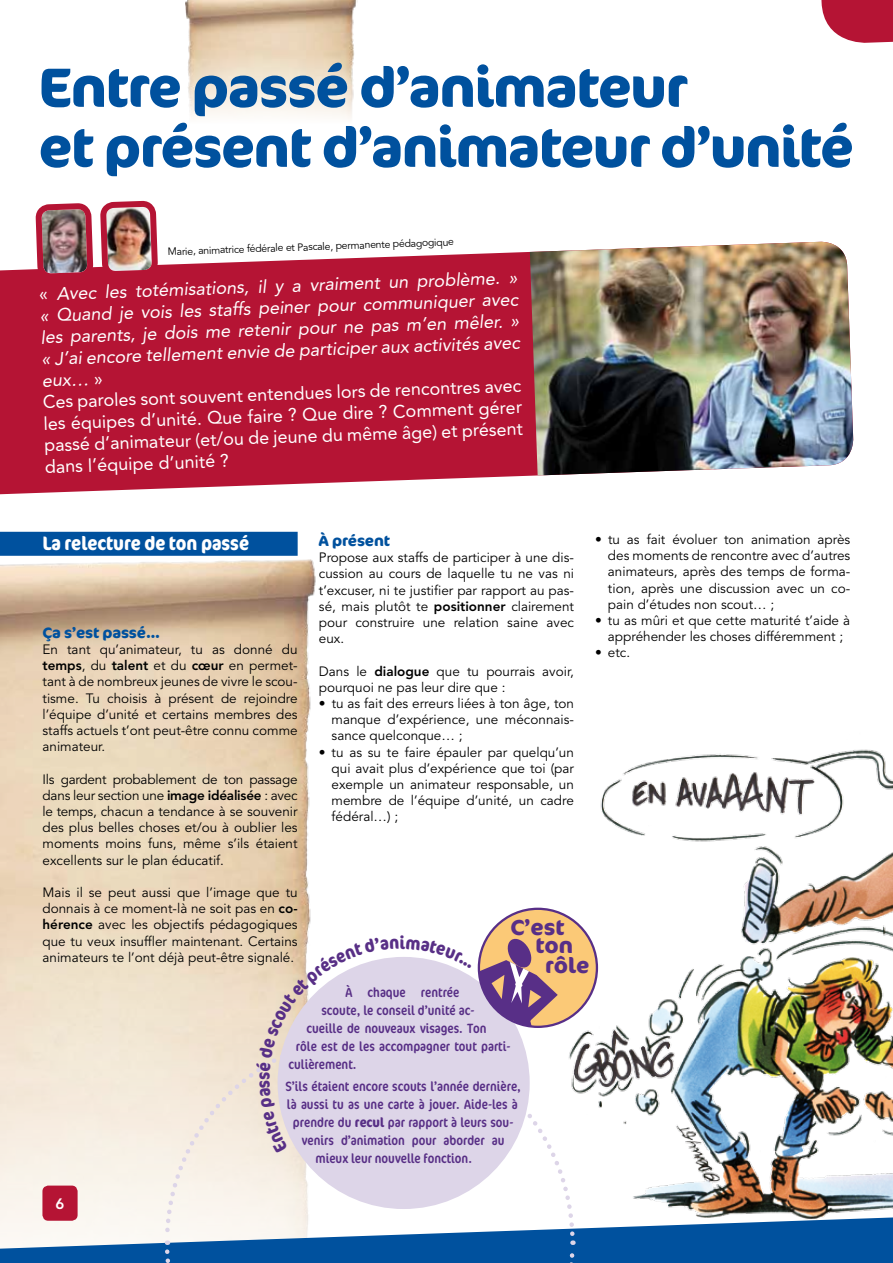
<style>
.page{position:relative;width:893px;height:1263px;background:#fff}
.page>*{position:absolute;margin:0;border:0;box-sizing:border-box;transform-origin:0 0}
.t1{font:700 55.2px/60px "Cocon OT";letter-spacing:-.025em;color:#00519e}
.t2{font:700 21.6px/18.3px "Cocon OT";color:#582f87}
.t3{font:700 condensed 19.5px "Cocon OT";color:#fff}
.t4{font:italic 18px/21.6px "Avenir LT Std";color:#fff}
.t5{font:700 15px "Cocon OT";letter-spacing:-.01em;color:#00519e}
.t6{font:800 15px "Avenir LT Std";color:#fff}
.t7{font:13.5px/16.2px "Avenir LT Std";color:#000;text-align:justify}
.t8{font:condensed 13.5px "Cocon OT";color:#582f86}
.t9{font:10.5px "Avenir LT Std";color:#000}
.s1{font-style:normal}
.s2{font-weight:800}
.s3{font-weight:700}
</style>
<div class="page">
<img style="left:0;top:559px;width:316px;height:646px">
<img style="left:185px;top:0;width:172px;height:119px">
<div style="left:42px;top:1185px;width:36px;height:36px;background:#b51434;border-radius:6px"></div>
<svg style="left:0;top:1205px;width:893px;height:58px;fill:#00519e"></svg>
<div style="left:0;top:532px;width:298px;height:24px;background:#00519e"></div>
<svg style="left:821px;top:0;width:72px;height:43px;background:#be334f"></svg>
<svg style="left:0;top:241px;width:824px;height:254px;background:#bf3450"></svg>
<img style="left:530px;top:242px;width:324px;height:233px">
<img style="left:35px;top:200px;width:124px;height:81px">
<div style="left:479px;top:909px;width:118px;height:118px;background:#fbc977;border-radius:50%"></div>
<img style="left:550px;top:749px;width:343px;height:482px">
<svg style="left:162px;top:935px;width:415px;height:328px"></svg>
<h1 class="t1" style="left:39px;top:59px;width:817px">Entre passé d’animateur<br>et présent d’animateur d’unité</h1>
<p class="t9" style="left:167px;top:246px;width:288px;rotate:-2deg">Marie, animatrice fédérale et Pascale, permanente pédagogique</p>
<p class="t4" style="left:39px;top:284px;width:480px;rotate:-2deg"><span class="s1">«</span> Avec les totémisations, il y a vraiment un problème. » « Quand je vois les staffs peiner pour communiquer avec les parents, je dois me retenir pour ne pas m’en mêler. » « J’ai encore tellement envie de participer aux activités avec eux… <span class="s1">»<br>Ces paroles sont souvent entendues lors de rencontres avec les équipes d’unité. Que faire ? Que dire ? Comment gérer passé d’animateur (et/ou de jeune du même âge) et présent dans l’équipe d’unité ?</span></p>
<h3 class="t3" style="left:43px;top:532px;width:208px">La relecture de ton passé</h3>
<p class="t5" style="left:43px;top:624px;width:119px">Ça s’est passé…</p>
<p class="t7" style="left:43px;top:642px;width:257px">En tant qu’animateur, tu as donné du <span class="s2">temps</span>, du <span class="s2">talent</span> et du <span class="s2">cœur</span> en permet&shy;tant à de nombreux jeunes de vivre le scou&shy;tisme. Tu choisis à présent de rejoindre l’équipe d’unité et certains membres des staffs actuels t’ont peut-être connu comme animateur.</p>
<p class="t7" style="left:43px;top:771px;width:257px">Ils gardent probablement de ton passage dans leur section une <span class="s2">image idéalisée</span> : avec le temps, chacun a tendance à se souvenir des plus belles choses et/ou à oublier les moments moins funs, même s’ils étaient excellents sur le plan éducatif.</p>
<p class="t7" style="left:43px;top:885px;width:257px">Mais il se peut aussi que l’image que tu donnais à ce moment-là ne soit pas en <span class="s2">co&shy;hérence</span> avec les objectifs pédagogiques que tu veux insuffler maintenant. Certains animateurs te l’ont déjà peut-être signalé.</p>
<p class="t5" style="left:319px;top:532px;width:73px">À présent</p>
<p class="t7" style="left:319px;top:550px;width:257px">Propose aux staffs de participer à une dis&shy;cussion au cours de laquelle tu ne vas ni t’excuser, ni te justifier par rapport au pas&shy;sé, mais plutôt te <span class="s2">positionner</span> clairement pour construire une relation saine avec eux.</p>
<p class="t7" style="left:319px;top:663px;width:257px">Dans le <span class="s2">dialogue</span> que tu pourrais avoir, pourquoi ne pas leur dire que :</p>
<p class="t7" style="left:332px;top:696px;width:244px;text-indent:-13px">• tu as fait des erreurs liées à ton âge, ton manque d’expérience, une méconnais&shy;sance quelconque… ;</p>
<p class="t7" style="left:332px;top:744px;width:244px;text-indent:-13px">• tu as su te faire épauler par quelqu’un qui avait plus d’expérience que toi (par exemple un animateur responsable, un membre de l’équipe d’unité, un cadre fédéral…) ;</p>
<p class="t7" style="left:608px;top:531px;width:244px;text-indent:-13px">• tu as fait évoluer ton animation après des moments de rencontre avec d’autres animateurs, après des temps de forma&shy;tion, après une discussion avec un co&shy;pain d’études non scout… ;</p>
<p class="t7" style="left:595px;top:612px;width:257px;text-align:center">• tu as mûri et que cette maturité t’aide à appréhender les choses différemment ;</p>
<p class="t7" style="left:595px;top:645px;width:37px">• etc.</p>
<h2 class="t2" style="left:535px;top:919px;width:39px;text-indent:-25px">C’est ton</h2>
<h2 class="t2" style="left:545px;top:957px;width:46px">rôle</h2>
<p class="t6" style="left:56px;top:1195px;width:10px">6</p>
<p class="t8" style="left:345px;top:984px;width:116px">À chaque rentrée</p>
<p class="t8" style="left:321px;top:1002px;width:154px">scoute, le conseil d’unité ac-</p>
<p class="t8" style="left:306px;top:1020px;width:181px">cueille de nouveaux visages. Ton</p>
<p class="t8" style="left:296px;top:1038px;width:216px">rôle est de les accompagner tout parti-</p>
<p class="t8" style="left:288px;top:1056px;width:69px">culièrement.</p>
<p class="t8" style="left:285px;top:1078px;width:237px">S’ils étaient encore scouts l’année dernière,</p>
<p class="t8" style="left:287px;top:1096px;width:232px">là aussi tu as une carte à jouer. Aide-les à</p>
<p class="t8" style="left:293px;top:1114px;width:222px">prendre du <span class="s3">recul</span> par rapport à leurs sou-</p>
<p class="t8" style="left:302px;top:1132px;width:204px">venirs d’animation pour aborder au</p>
<p class="t8" style="left:315px;top:1150px;width:158px">mieux leur nouvelle fonction.</p>
</div>
